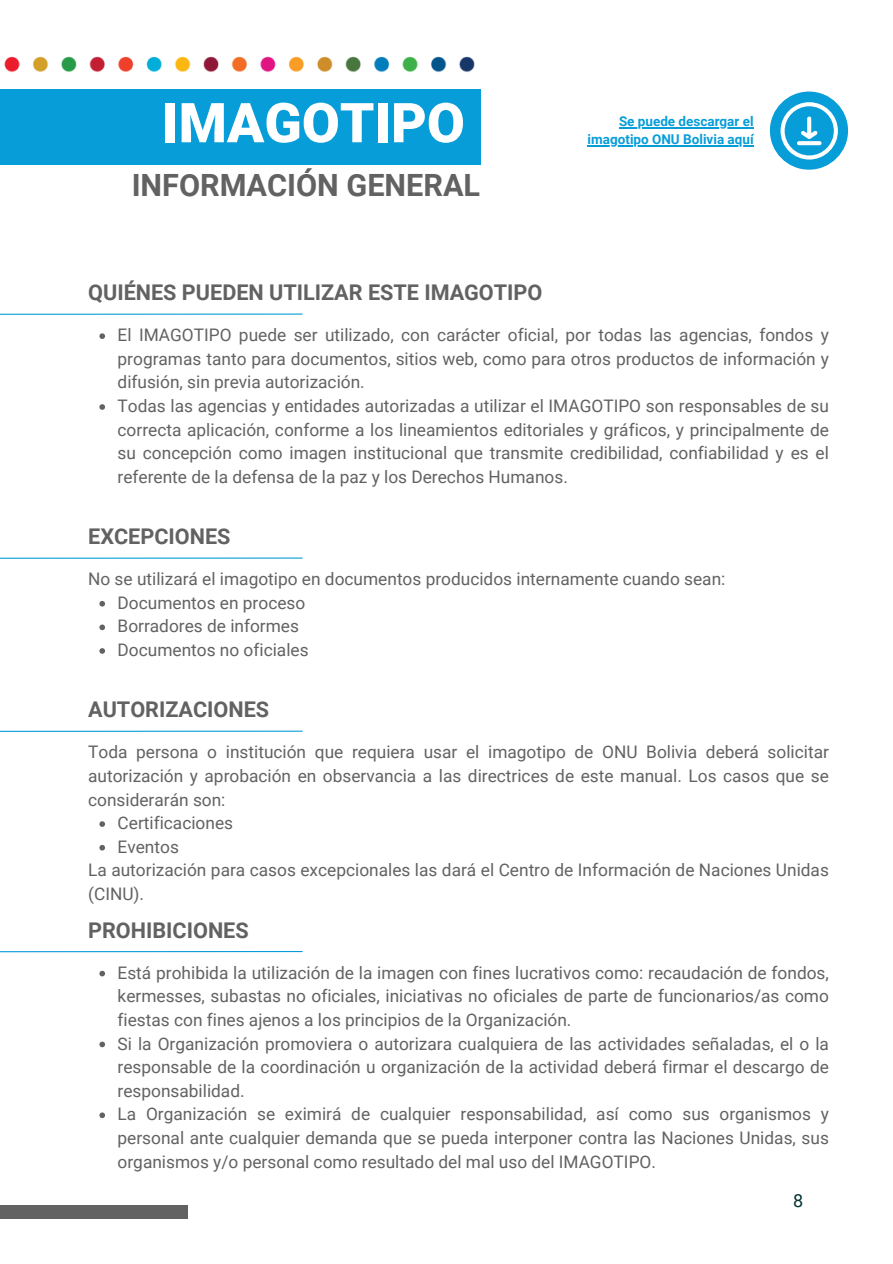
<style>
.page{position:relative;width:893px;height:1264px;background:#fff}
.page>*{position:absolute;margin:0;border:0;box-sizing:border-box;transform-origin:0 0}
.t1{font:900 55.05px "Roboto";color:#fff}
.t2{font:700 30.6px "Roboto";color:#626262}
.t3{font:700 21.6px "Roboto";color:#626262}
.t4{font:18px "Roboto";color:#033131}
.t5{font:17.25px/23.5px "Roboto";color:#626262;text-align:justify}
.t6{font:700 13.5px/18px "Roboto";color:#079dd9;text-align:right}
</style>
<div class="page">
<div style="left:0;top:92px;width:480px;height:73px;background:#079dd9"></div>
<img style="left:0;top:56px;width:481px;height:36px">
<div style="left:0;top:1204px;width:188px;height:14px;background:#626262"></div>
<hr style="left:0;top:313px;width:302px;height:2px;background:#079dd9">
<svg style="left:99px;top:333px;width:6px;height:6px"></svg>
<svg style="left:99px;top:404px;width:6px;height:6px"></svg>
<hr style="left:0;top:557px;width:302px;height:2px;background:#079dd9">
<svg style="left:99px;top:601px;width:6px;height:5px"></svg>
<svg style="left:99px;top:624px;width:6px;height:6px"></svg>
<svg style="left:99px;top:648px;width:6px;height:5px"></svg>
<hr style="left:0;top:730px;width:302px;height:2px;background:#079dd9">
<svg style="left:99px;top:821px;width:6px;height:5px"></svg>
<svg style="left:99px;top:844px;width:6px;height:6px"></svg>
<hr style="left:0;top:951px;width:302px;height:1px;background:#079dd9">
<svg style="left:99px;top:970px;width:6px;height:6px"></svg>
<svg style="left:99px;top:1041px;width:6px;height:6px"></svg>
<svg style="left:99px;top:1112px;width:6px;height:6px"></svg>
<div style="left:769px;top:92px;width:79px;height:78px;background:#079dd9;border-radius:50%"></div>
<svg style="left:780px;top:102px;width:57px;height:57px"></svg>
<svg style="left:796px;top:141px;width:25px;height:4px"></svg>
<hr style="left:619px;top:127px;width:134px;height:1px;background:#079dd9">
<hr style="left:587px;top:145px;width:166px;height:1px;background:#079dd9">
<p class="t1" style="left:162px;top:91px;width:304px">IMAGOTIPO</p>
<p class="t2" style="left:132px;top:168px;width:350px">INFORMACIÓN GENERAL</p>
<p class="t6" style="left:587px;top:112px;width:167px">Se puede descargar el imagotipo ONU Bolivia aquí</p>
<p class="t3" style="left:88px;top:280px;width:456px">QUIÉNES PUEDEN UTILIZAR ESTE IMAGOTIPO</p>
<p class="t5" style="left:118px;top:323px;width:712px">El IMAGOTIPO puede ser utilizado, con carácter oficial, por todas las agencias, fondos y programas tanto para documentos, sitios web, como para otros productos de información y difusión, sin previa autorización.</p>
<p class="t5" style="left:118px;top:394px;width:712px">Todas las agencias y entidades autorizadas a utilizar el IMAGOTIPO son responsables de su correcta aplicación, conforme a los lineamientos editoriales y gráficos, y principalmente de su concepción como imagen institucional que transmite credibilidad, confiabilidad y es el referente de la defensa de la paz y los Derechos Humanos.</p>
<p class="t3" style="left:88px;top:524px;width:144px">EXCEPCIONES</p>
<p class="t5" style="left:88px;top:567px;width:638px">No se utilizará el imagotipo en documentos producidos internamente cuando sean:</p>
<p class="t5" style="left:118px;top:591px;width:189px">Documentos en proceso</p>
<p class="t5" style="left:118px;top:614px;width:183px">Borradores de informes</p>
<p class="t5" style="left:118px;top:638px;width:192px">Documentos no oficiales</p>
<p class="t3" style="left:88px;top:697px;width:182px">AUTORIZACIONES</p>
<p class="t5" style="left:88px;top:740px;width:742px">Toda persona o institución que requiera usar el imagotipo de ONU Bolivia deberá solicitar autorización y aprobación en observancia a las directrices de este manual. Los casos que se considerarán son:</p>
<p class="t5" style="left:118px;top:811px;width:117px">Certificaciones</p>
<p class="t5" style="left:118px;top:835px;width:63px">Eventos</p>
<p class="t5" style="left:88px;top:858px;width:742px">La autorización para casos excepcionales las dará el Centro de Información de Naciones Unidas (CINU).</p>
<p class="t3" style="left:88px;top:917px;width:162px">PROHIBICIONES</p>
<p class="t5" style="left:118px;top:961px;width:712px">Está prohibida la utilización de la imagen con fines lucrativos como: recaudación de fondos, kermesses, subastas no oficiales, iniciativas no oficiales de parte de funcionarios/as como fiestas con fines ajenos a los principios de la Organización.</p>
<p class="t5" style="left:118px;top:1031px;width:712px">Si la Organización promoviera o autorizara cualquiera de las actividades señaladas, el o la responsable de la coordinación u organización de la actividad deberá firmar el descargo de responsabilidad.</p>
<p class="t5" style="left:118px;top:1102px;width:712px">La Organización se eximirá de cualquier responsabilidad, así como sus organismos y personal ante cualquier demanda que se pueda interponer contra las Naciones Unidas, sus organismos y/o personal como resultado del mal uso del IMAGOTIPO.</p>
<p class="t4" style="left:793px;top:1189px;width:12px">8</p>
</div>
